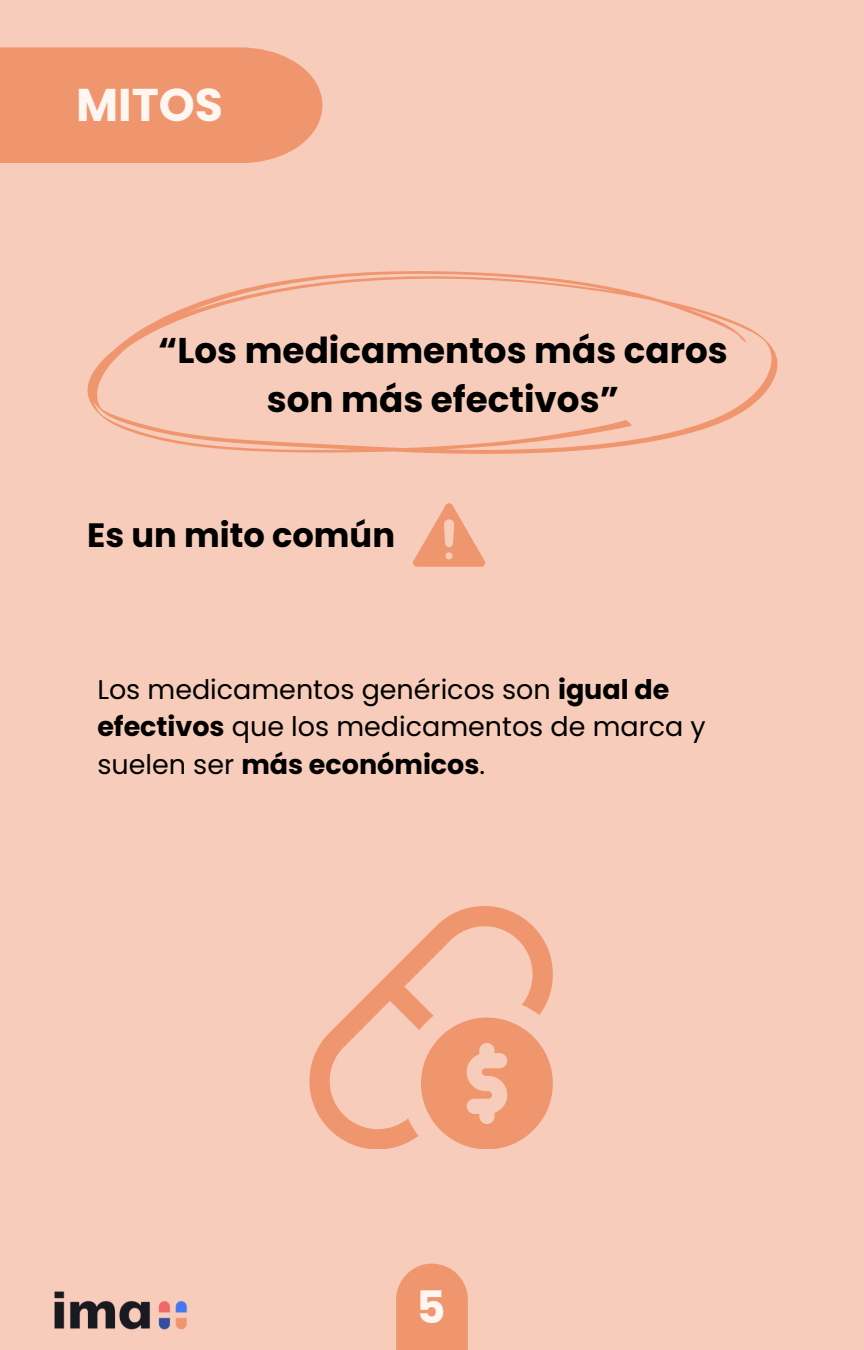
<style>
.page{position:relative;width:864px;height:1350px;background:#f8ccba}
.page>*{position:absolute;margin:0;border:0;box-sizing:border-box;transform-origin:0 0}
.t1{font:700 45.9px "Poppins";color:#fff6f2}
.t2{font:700 44.77px "Poppins";color:#fff6f2}
.t3{font:700 35.77px/49.1px "Poppins";color:#000;text-align:center}
.t4{font:700 33.75px "Poppins";color:#000}
.t5{font:27px/37.1px "Poppins";color:#000}
.s1{font-weight:700}
</style>
<div class="page">
<div style="left:0;top:47px;width:322px;height:116px;background:#f0966f"></div>
<svg style="left:396px;top:1264px;width:72px;height:86px;background:#f09a75"></svg>
<svg style="left:87px;top:271px;width:690px;height:182px"></svg>
<img style="left:54px;top:1291px;width:133px;height:39px">
<svg style="left:413px;top:503px;width:72px;height:64px"></svg>
<svg style="left:309px;top:906px;width:243px;height:243px"></svg>
<h2 class="t1" style="left:76px;top:72px;width:149px">MITOS</h2>
<h2 class="t3" style="left:158px;top:326px;width:571px">“Los medicamentos más caros son más efectivos”</h2>
<p class="t4" style="left:87px;top:511px;width:309px">Es un mito común</p>
<p class="t5" style="left:97px;top:671px;width:610px">Los medicamentos genéricos son <span class="s1">igual de efectivos</span> que los medicamentos de marca y suelen ser <span class="s1">más económicos</span>.</p>
<p class="t2" style="left:417px;top:1276px;width:31px">5</p>
</div>
